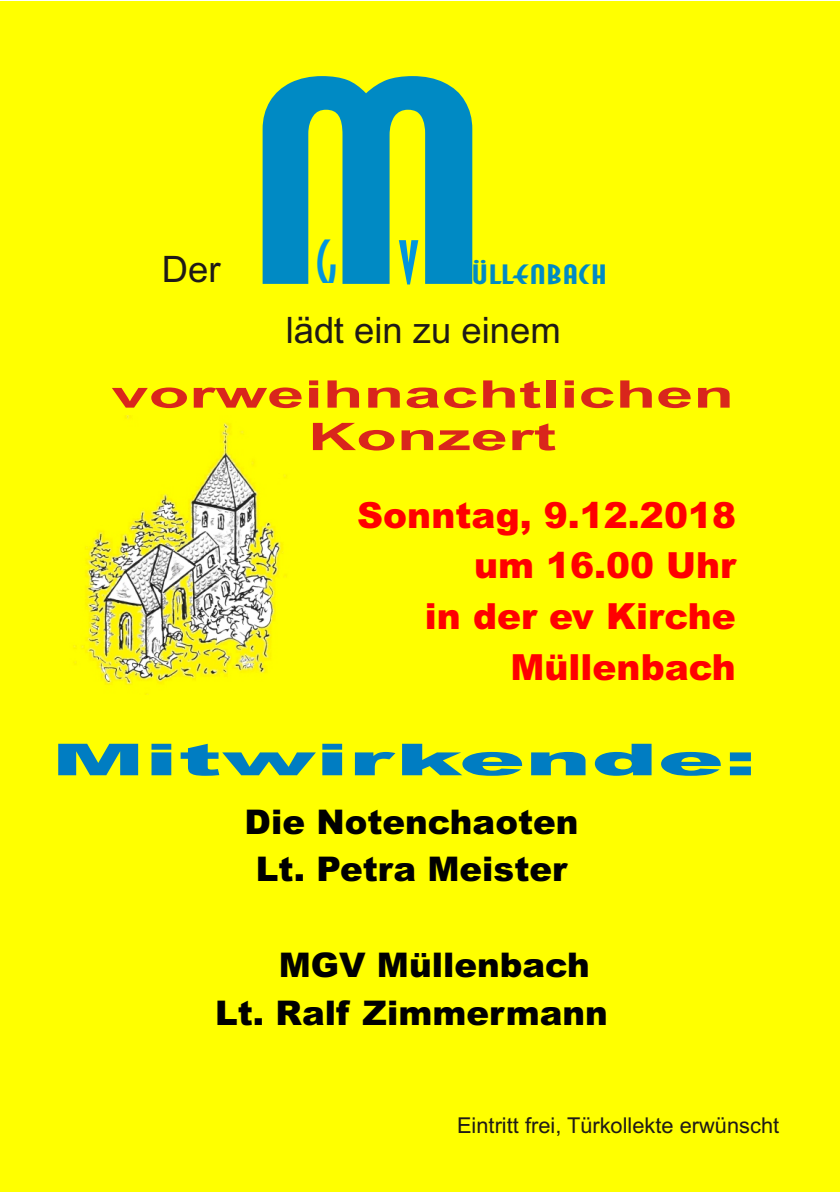
<style>
.page{position:relative;width:840px;height:1192px;background:#fff}
.page>*{position:absolute;margin:0;border:0;box-sizing:border-box;transform-origin:0 0}
.t1{font:273.4px "Twentieth Century Poster 1";color:#008ac4;scale:1.29 1}
.t2{font:900 44px "Arial";color:#007dc2;scale:2.26 1}
.t3{font:700 38px/42.4px "Arial";color:#d9261c;text-align:center;scale:1.75 1}
.t4{font:36.4px "Arial";color:#1f1a17}
.t5{font:900 36px/50.8px "Arial";color:#f00;text-align:right}
.t6{font:900 34px/48px "Arial";color:#000;text-align:center}
.t7{font:26.2px "Twentieth Century Poster 1";letter-spacing:.005em;color:#008ac4;scale:1.29 1}
.t8{font:21.8px "Arial";color:#1f1a17}
.s1{font-size:58.4px;color:#0094de}
</style>
<div class="page">
<div style="left:0;top:1px;width:839px;height:1191px;background:#ff0"></div>
<img style="left:73px;top:415px;width:213px;height:270px">
<p class="t4" style="left:162px;top:255px;width:60px">Der</p>
<h1 class="t1" style="left:241px;top:80px;width:197px">M</h1>
<p class="t7" style="left:316px;top:265px;width:227px"><span class="s1">G V</span> ÜLLENBACH</p>
<p class="t4" style="left:286px;top:317px;width:277px">lädt ein zu einem</p>
<p class="t3" style="left:112px;top:377px;width:357px">vorweihnachtlichen<br>Konzert</p>
<p class="t5" style="left:357px;top:493px;width:380px">Sonntag, 9.12.2018 um 16.00 Uhr<br>in der ev Kirche<br>Müllenbach</p>
<p class="t2" style="left:51px;top:744px;width:314px">Mitwirkende:</p>
<p class="t6" style="left:245px;top:801px;width:335px">Die Notenchaoten<br>Lt. Petra Meister</p>
<p class="t6" style="left:215px;top:945px;width:394px;text-align:left;text-indent:64px">MGV Müllenbach<br>Lt. Ralf Zimmermann</p>
<p class="t8" style="left:457px;top:1117px;width:324px">Eintritt frei, Türkollekte erwünscht</p>
</div>
